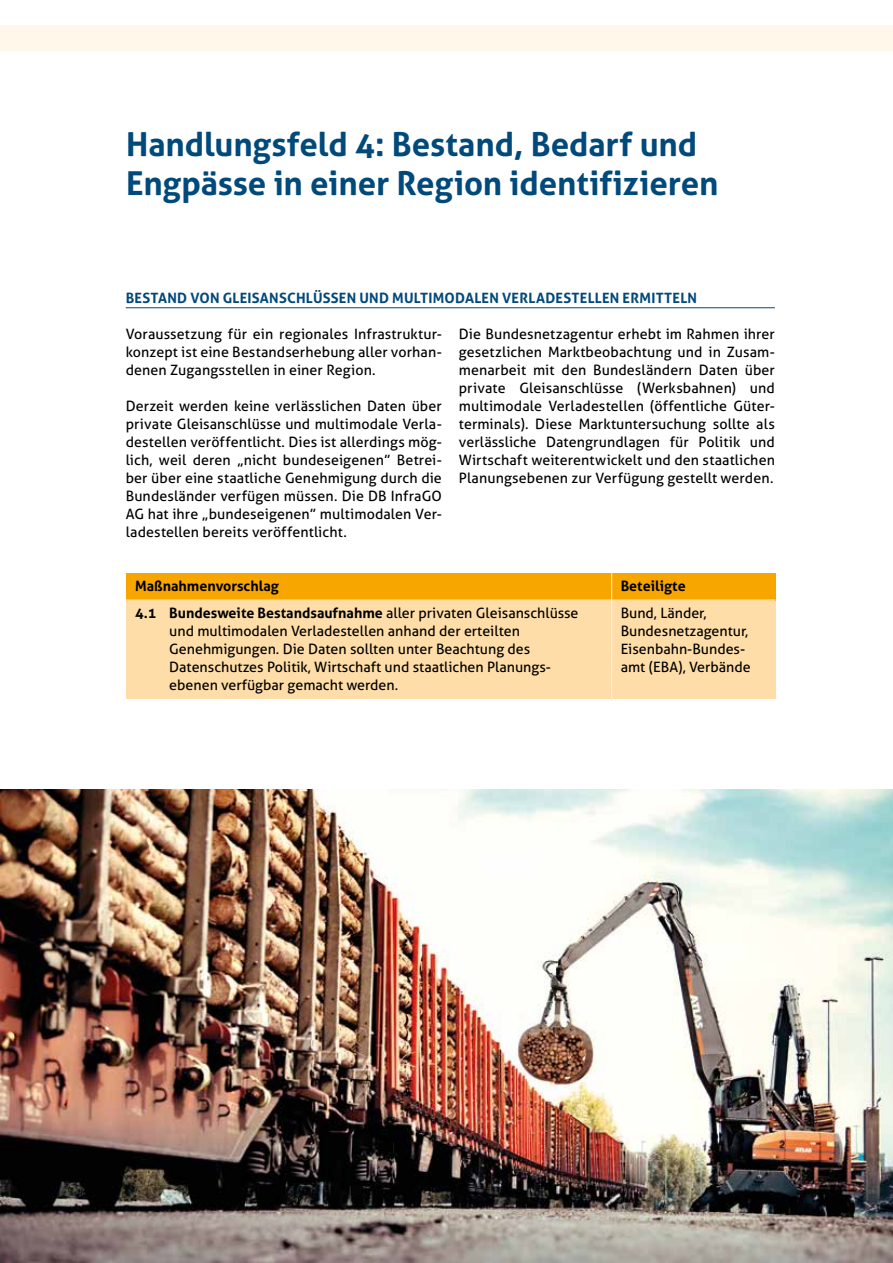
<style>
.page{position:relative;width:893px;height:1263px;background:#fff}
.page>*{position:absolute;margin:0;border:0;box-sizing:border-box;transform-origin:0 0}
.t1{font:700 33px/39px "Aller";letter-spacing:-.005em;color:#00497b}
.t2{font:14.25px/18px "Aller";color:#000;text-align:justify}
.t3{font:700 14.25px "Aller";letter-spacing:.015em;color:#00497b}
.t4{font:700 14.25px "Aller";color:#000}
.s1{font-weight:700}
</style>
<div class="page">
<div style="left:0;top:26px;width:893px;height:25px;background:#fff7ea"></div>
<hr style="left:126px;top:307px;width:649px;height:1px;background:#00497b">
<div style="left:126px;top:595px;width:650px;height:104px;background:#fedda8"></div>
<div style="left:126px;top:573px;width:650px;height:27px;background:#f7a600"></div>
<hr style="left:611px;top:573px;width:1px;height:126px;background:#fff">
<hr style="left:126px;top:600px;width:649px;height:1px;background:#fff">
<img style="left:0;top:790px;width:893px;height:473px">
<h1 class="t1" style="left:126px;top:125px;width:594px">Handlungsfeld 4: Bestand, Bedarf und<br>Engpässe in einer Region identifizieren</h1>
<p class="t3" style="left:126px;top:289px;width:573px">BESTAND VON GLEISANSCHLÜSSEN UND MULTIMODALEN VERLADESTELLEN ERMITTELN</p>
<p class="t2" style="left:126px;top:325px;width:318px">Voraussetzung für ein regionales Infrastruktur&shy;konzept ist eine Bestandserhebung aller vorhan&shy;denen Zugangsstellen in einer Region.</p>
<p class="t2" style="left:126px;top:397px;width:318px">Derzeit werden keine verlässlichen Daten über private Gleisanschlüsse und multimodale Verla&shy;destellen veröffentlicht. Dies ist allerdings mög&shy;lich, weil deren „nicht bundeseigenen” Betrei&shy;ber über eine staatliche Genehmigung durch die Bundesländer verfügen müssen. Die DB InfraGO AG hat ihre „bundeseigenen” multimodalen Ver&shy;ladestellen bereits veröffentlicht.</p>
<p class="t2" style="left:459px;top:325px;width:318px">Die Bundesnetzagentur erhebt im Rahmen ihrer gesetzlichen Marktbeobachtung und in Zusam&shy;menarbeit mit den Bundesländern Daten über private Gleisanschlüsse (Werksbahnen) und multimodale Verladestellen (öffentliche Güter&shy;terminals). Diese Marktuntersuchung sollte als verlässliche Datengrundlagen für Politik und Wirtschaft weiterentwickelt und den staatlichen Planungsebenen zur Verfügung gestellt werden.</p>
<p class="t4" style="left:135px;top:577px;width:145px">Maßnahmenvorschlag</p>
<p class="t4" style="left:621px;top:577px;width:66px">Beteiligte</p>
<p class="t2" style="left:169px;top:604px;width:411px;text-align:left;text-indent:-34px"><span class="s1">4.1 Bundesweite Bestandsaufnahme</span> aller privaten Gleisanschlüsse und multimodalen Verladestellen anhand der erteilten Genehmigungen. Die Daten sollten unter Beachtung des Datenschutzes Politik, Wirtschaft und staatlichen Planungs&shy;ebenen verfügbar gemacht werden.</p>
<p class="t2" style="left:621px;top:604px;width:132px;text-align:left">Bund, Länder,<br>Bundesnetzagentur,<br>Eisenbahn-Bundes&shy;amt (EBA), Verbände</p>
</div>
